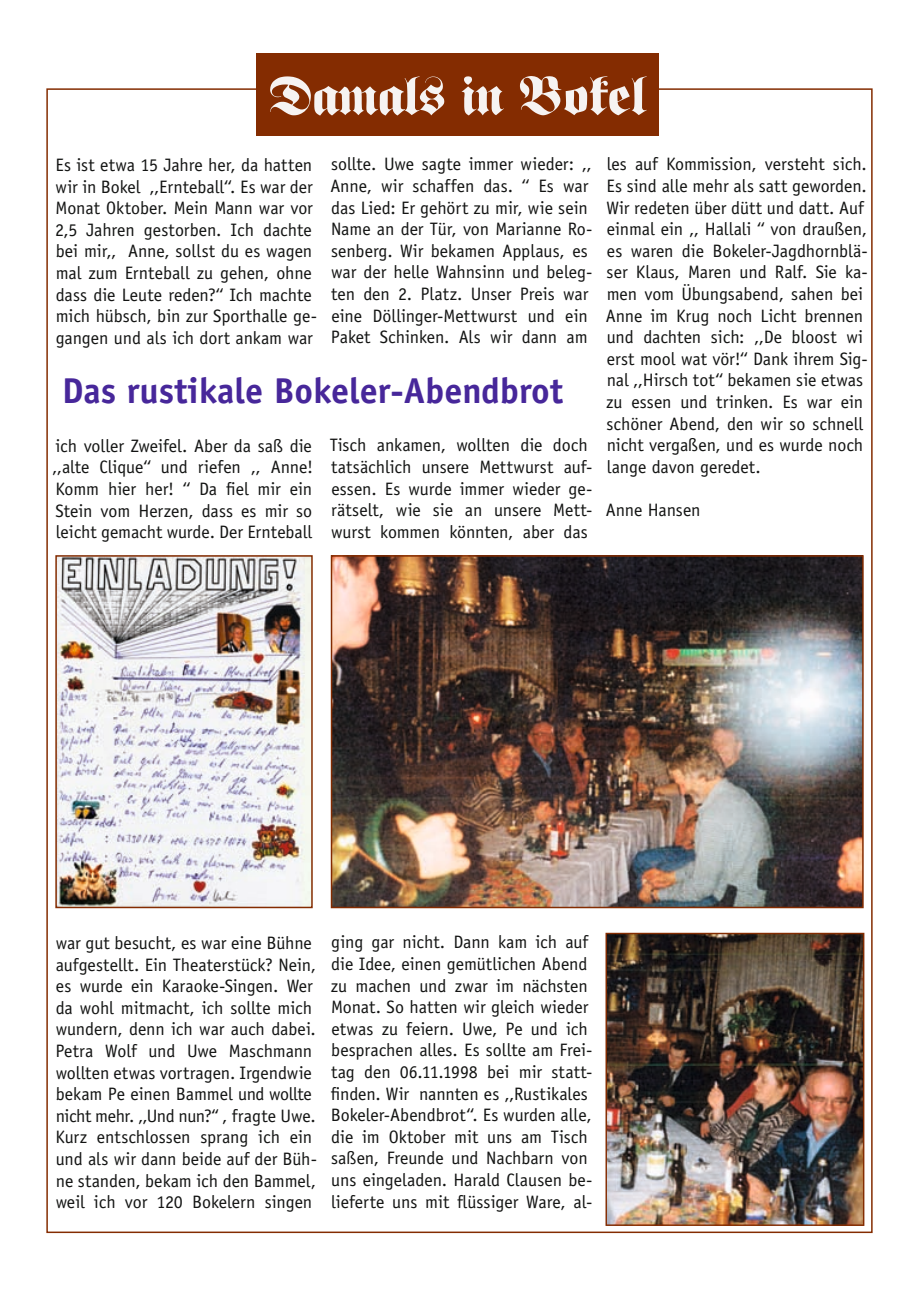
<style>
.page{position:relative;width:919px;height:1289px;background:#fff}
.page>*{position:absolute;margin:0;border:0;box-sizing:border-box;transform-origin:0 0}
.t1{font:52.5px "Fraktur Fett";color:#f6f3f2}
.t2{font:700 36px "Officina Sans LT";color:#47279a}
.t3{font:18px/21.6px "Officina Sans LT";letter-spacing:-.005em;color:#131413}
</style>
<div class="page">
<img style="left:46px;top:88px;width:827px;height:1145px">
<div style="left:256px;top:54px;width:402px;height:82px;background:#842c01"></div>
<h1 class="t1" style="left:269px;top:65px;width:378px">Damals in Bokel</h1>
<p class="t3" style="left:55px;top:154px;width:263px">Es ist etwa 15 Jahre her, da hatten wir in Bokel ,,Ernteball‘‘. Es war der Monat Oktober. Mein Mann war vor 2,5 Jahren gestorben. Ich dachte bei mir,, Anne, sollst du es wagen mal zum Ernteball zu gehen, ohne dass die Leute reden?‘‘ Ich machte mich hübsch, bin zur Sporthalle ge&shy;gangen und als ich dort ankam war</p>
<p class="t3" style="left:330px;top:153px;width:263px">sollte. Uwe sagte immer wieder: ,,<br>Anne, wir schaffen das. ‘‘ Es war das Lied: Er gehört zu mir, wie sein<br>Name an der Tür, von Marianne Ro&shy;senberg. Wir bekamen Applaus, es war der helle Wahnsinn und beleg&shy;ten den 2. Platz. Unser Preis war eine Döllinger-Mettwurst und ein<br>Paket Schinken. Als wir dann am</p>
<h2 class="t2" style="left:62px;top:369px;width:502px">Das rustikale Bokeler-Abendbrot</h2>
<p class="t3" style="left:52px;top:435px;width:262px;text-align:justify">ich voller Zweifel. Aber da saß die ,,alte Clique‘‘ und riefen ,, Anne!<br>Komm hier her! ‘‘ Da fiel mir ein Stein vom Herzen, dass es mir so leicht gemacht wurde. Der Ernteball</p>
<p class="t3" style="left:330px;top:434px;width:264px">Tisch ankamen, wollten die doch tatsächlich unsere Mettwurst auf&shy;essen. Es wurde immer wieder ge&shy;rätselt, wie sie an unsere Mett&shy;wurst kommen könnten, aber das</p>
<p class="t3" style="left:605px;top:153px;width:263px">les auf Kommission, versteht sich.<br>Es sind alle mehr als satt geworden.<br>Wir redeten über dütt und datt. Auf einmal ein ,, Hallali ‘‘ von draußen, es waren die Bokeler-Jagdhornblä&shy;ser Klaus, Maren und Ralf. Sie ka&shy;men vom Übungsabend, sahen bei<br>Anne im Krug noch Licht brennen und dachten sich: ,,De bloost wi erst mool wat vör!‘‘ Dank ihrem Sig&shy;nal ,,Hirsch tot‘‘ bekamen sie etwas zu essen und trinken. Es war ein schöner Abend, den wir so schnell nicht vergaßen, und es wurde noch lange davon geredet.</p>
<p class="t3" style="left:605px;top:499px;width:96px">Anne Hansen</p>
<p class="t3" style="left:55px;top:932px;width:263px">war gut besucht, es war eine Bühne aufgestellt. Ein Theaterstück? Nein, es wurde ein Karaoke-Singen. Wer da wohl mitmacht, ich sollte mich wundern, denn ich war auch dabei.<br>Petra Wolf und Uwe Maschmann wollten etwas vortragen. Irgendwie bekam Pe einen Bammel und wollte nicht mehr. ,,Und nun?‘‘ , fragte Uwe.<br>Kurz entschlossen sprang ich ein und als wir dann beide auf der Büh&shy;ne standen, bekam ich den Bammel, weil ich vor 120 Bokelern singen</p>
<p class="t3" style="left:331px;top:931px;width:263px">ging gar nicht. Dann kam ich auf die Idee, einen gemütlichen Abend zu machen und zwar im nächsten Monat. So hatten wir gleich wieder etwas zu feiern. Uwe, Pe und ich besprachen alles. Es sollte am Frei&shy;tag den 06.11.1998 bei mir statt&shy;finden. Wir nannten es ,,Rustikales Bokeler-Abendbrot‘‘. Es wurden alle, die im Oktober mit uns am Tisch saßen, Freunde und Nachbarn von uns eingeladen. Harald Clausen be&shy;lieferte uns mit flüssiger Ware, al-</p>
</div>
